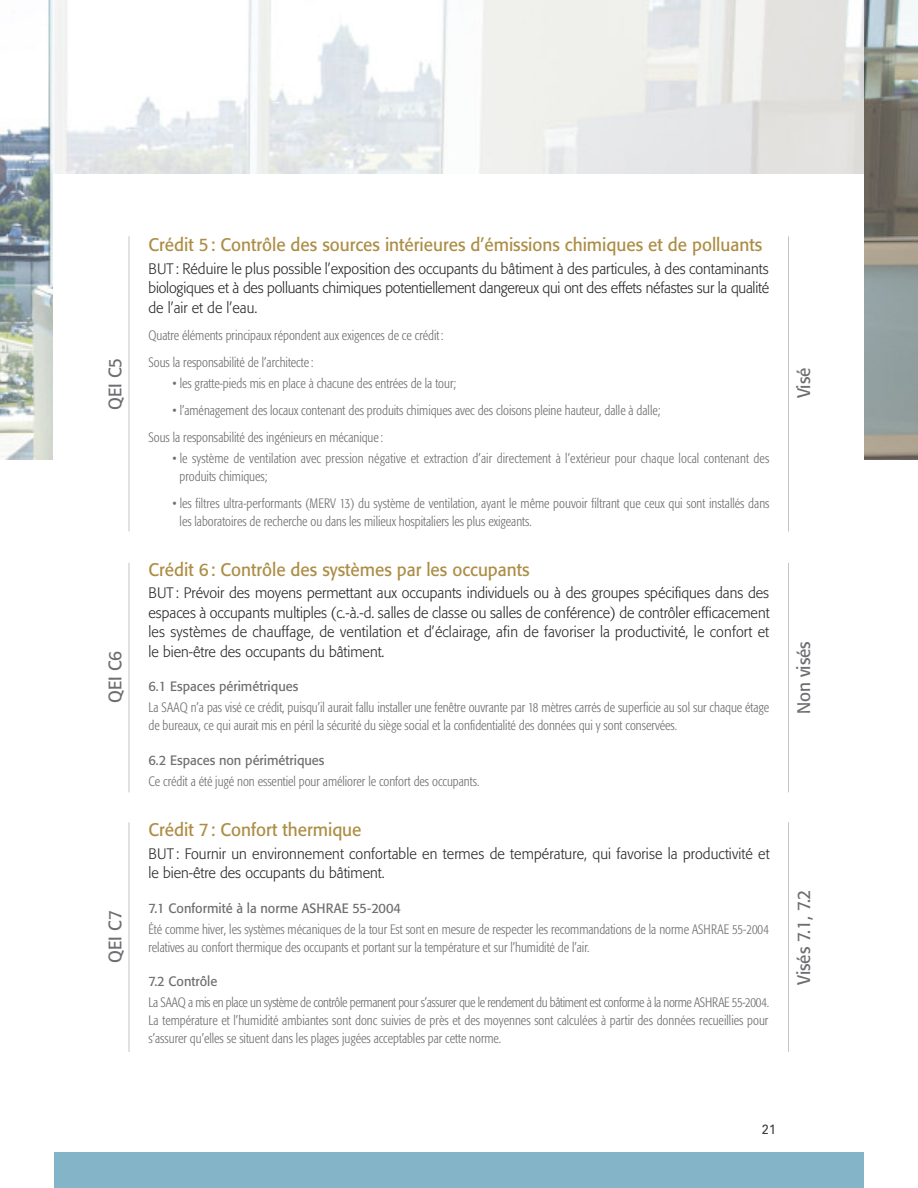
<style>
.page{position:relative;width:918px;height:1188px;background:#fff}
.page>*{position:absolute;margin:0;border:0;box-sizing:border-box;transform-origin:0 0}
.t1{font:18px "Formata";color:#ad8d44;scale:.95 1}
.t2{font:18px "Formata";color:#6d6e71;scale:.95 1}
.t3{font:300 15px/19.5px "Formata";color:#272627;text-align:justify;scale:.95 1}
.t4{font:300 condensed 13.5px/18px "Formata";color:#6d6e71;scale:.95 1}
.t5{font:13.5px "Formata";color:#6d6e71;scale:.95 1}
.t6{font:13.5px "Univers";color:#3d3c3c;scale:.94 1}
</style>
<div class="page">
<img style="left:0;top:0;width:918px;height:459px">
<div style="left:54px;top:1153px;width:810px;height:35px;background:#84b4c7"></div>
<img style="left:54px;top:0;width:810px;height:174px">
<div style="left:54px;top:174px;width:810px;height:294px;background:#fff"></div>
<hr style="left:129px;top:236px;width:1px;height:295px;background:#c4c5c6">
<hr style="left:788px;top:236px;width:1px;height:295px;background:#c4c5c6">
<hr style="left:129px;top:563px;width:1px;height:229px;background:#c4c5c6">
<hr style="left:788px;top:563px;width:1px;height:229px;background:#c4c5c6">
<hr style="left:129px;top:822px;width:1px;height:230px;background:#c4c5c6">
<hr style="left:788px;top:822px;width:1px;height:230px;background:#c4c5c6">
<h4 class="t1" style="left:149px;top:237px;width:648px">Crédit 5 : Contrôle des sources intérieures d’émissions chimiques et de polluants</h4>
<p class="t3" style="left:149px;top:260px;width:655px">BUT : Réduire le plus possible l’exposition des occupants du bâtiment à des particules, à des contaminants biologiques et à des polluants chimiques potentiellement dangereux qui ont des effets néfastes sur la qualité de l’air et de l’eau.</p>
<p class="t4" style="left:149px;top:327px;width:312px">Quatre éléments principaux répondent aux exigences de ce crédit :</p>
<p class="t4" style="left:149px;top:354px;width:175px">Sous la responsabilité de l’architecte :</p>
<p class="t4" style="left:173px;top:375px;width:300px">• les gratte-pieds mis en place à chacune des entrées de la tour;</p>
<p class="t4" style="left:173px;top:402px;width:515px">• l’aménagement des locaux contenant des produits chimiques avec des cloisons pleine hauteur, dalle à dalle;</p>
<p class="t4" style="left:149px;top:429px;width:248px">Sous la responsabilité des ingénieurs en mécanique :</p>
<p class="t4" style="left:180px;top:450px;width:622px;text-indent:-7px">• le système de ventilation avec pression négative et extraction d’air directement à l’extérieur pour chaque local contenant des produits chimiques;</p>
<p class="t4" style="left:180px;top:495px;width:622px;text-indent:-7px">• les filtres ultra-performants (MERV 13) du système de ventilation, ayant le même pouvoir filtrant que ceux qui sont installés dans les laboratoires de recherche ou dans les milieux hospitaliers les plus exigeants.</p>
<h4 class="t1" style="left:149px;top:562px;width:403px">Crédit 6 : Contrôle des systèmes par les occupants</h4>
<p class="t3" style="left:149px;top:585px;width:655px">BUT : Prévoir des moyens permettant aux occupants individuels ou à des groupes spécifiques dans des espaces à occupants multiples (c.-à.-d. salles de classe ou salles de conférence) de contrôler efficacement les systèmes de chauffage, de ventilation et d’éclairage, afin de favoriser la productivité, le confort et le bien-être des occupants du bâtiment.</p>
<h5 class="t5" style="left:149px;top:681px;width:159px">6.1 Espaces périmétriques</h5>
<p class="t4" style="left:149px;top:700px;width:655px">La SAAQ n’a pas visé ce crédit, puisqu’il aurait fallu installer une fenêtre ouvrante par 18 mètres carrés de superficie au sol sur chaque étage de bureaux, ce qui aurait mis en péril la sécurité du siège social et la confidentialité des données qui y sont conservées.</p>
<h5 class="t5" style="left:149px;top:754px;width:187px">6.2 Espaces non périmétriques</h5>
<p class="t4" style="left:149px;top:773px;width:350px">Ce crédit a été jugé non essentiel pour améliorer le confort des occupants.</p>
<h4 class="t1" style="left:149px;top:822px;width:226px">Crédit 7 : Confort thermique</h4>
<p class="t3" style="left:149px;top:845px;width:655px">BUT : Fournir un environnement confortable en termes de température, qui favorise la productivité et le bien-être des occupants du bâtiment.</p>
<h5 class="t5" style="left:149px;top:902px;width:267px">7.1 Conformité à la norme ASHRAE 55-2004</h5>
<p class="t4" style="left:149px;top:921px;width:655px">Été comme hiver, les systèmes mécaniques de la tour Est sont en mesure de respecter les recommandations de la norme ASHRAE 55-2004 relatives au confort thermique des occupants et portant sur la température et sur l’humidité de l’air.</p>
<h5 class="t5" style="left:149px;top:976px;width:74px">7.2 Contrôle</h5>
<p class="t4" style="left:148px;top:995px;width:655px;text-align:justify">La SAAQ a mis en place un système de contrôle permanent pour s’assurer que le rendement du bâtiment est conforme à la norme ASHRAE 55-2004.<br>La température et l’humidité ambiantes sont donc suivies de près et des moyennes sont calculées à partir des données recueillies pour s’assurer qu’elles se situent dans les plages jugées acceptables par cette norme.</p>
<p class="t2" style="left:108px;top:410px;width:57px;rotate:-90deg">QEI C5</p>
<p class="t2" style="left:796px;top:398px;width:34px;rotate:-90deg">Visé</p>
<p class="t2" style="left:108px;top:703px;width:57px;rotate:-90deg">QEI C6</p>
<p class="t2" style="left:796px;top:714px;width:79px;rotate:-90deg">Non visés</p>
<p class="t2" style="left:796px;top:985px;width:102px;rotate:-90deg">Visés 7.1, 7.2</p>
<p class="t2" style="left:108px;top:963px;width:57px;rotate:-90deg">QEI C7</p>
<p class="t6" style="left:762px;top:1124px;width:17px">21</p>
</div>
